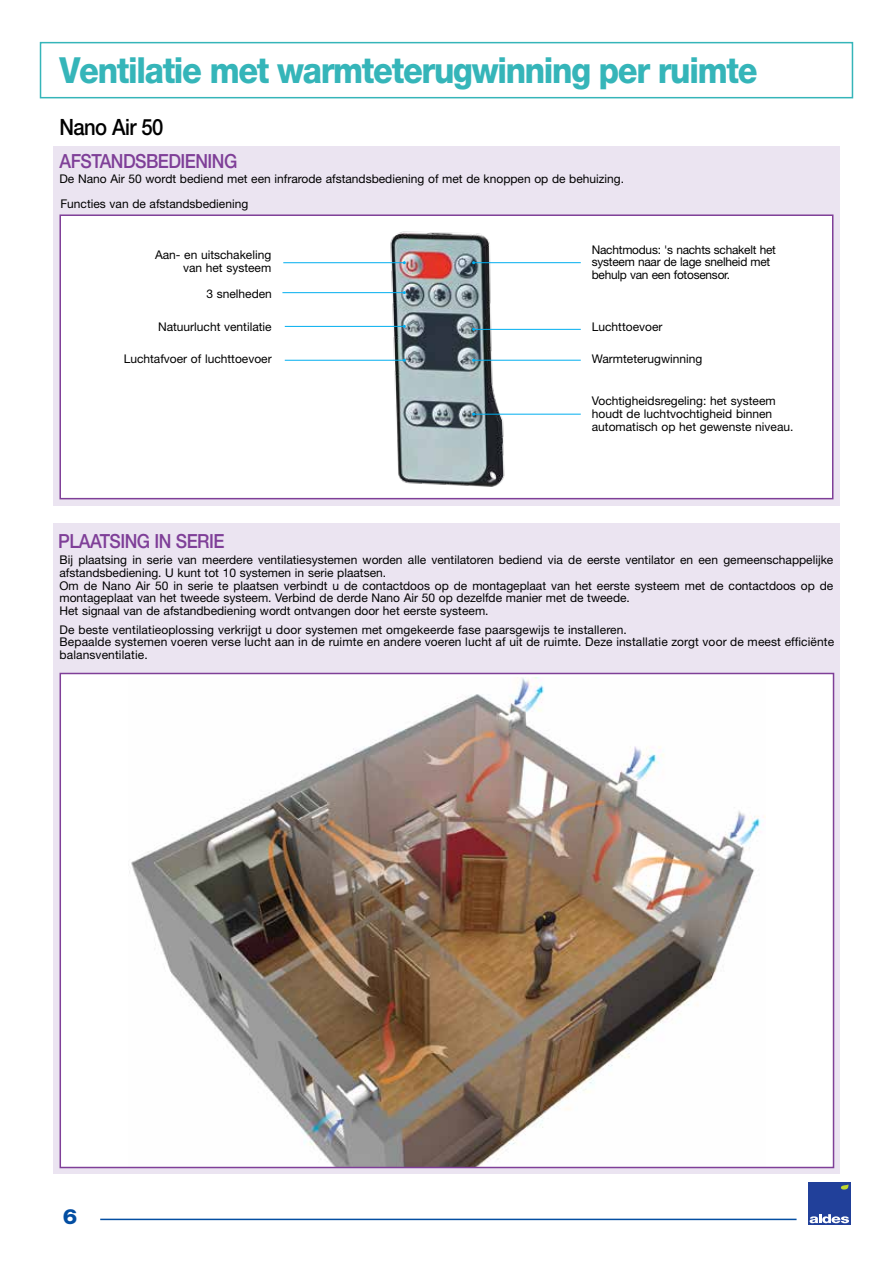
<style>
.page{position:relative;width:893px;height:1263px;background:#fff}
.page>*{position:absolute;margin:0;border:0;box-sizing:border-box;transform-origin:0 0}
.t1{font:800 36px "Helvetica Neue LT Std";letter-spacing:-.04em;color:#35b5b9;scale:.9 1}
.t2{font:500 22.5px "Helvetica Neue LT Std";letter-spacing:-.03em;color:#000;scale:.9 1}
.t3{font:800 21px "Helvetica Neue LT Std";color:#034ea2;scale:1.1 1}
.t4{font:500 19.5px "Helvetica Neue LT Std";letter-spacing:-.03em;color:#7f3f98;scale:.9 1}
.t5{font:12px/12.8px "Helvetica Neue LT Std";color:#000}
.t6{font:12px/12.8px "Helvetica Neue LT Std";letter-spacing:-.02em;color:#000}
</style>
<div class="page">
<div style="left:40px;top:42px;width:813px;height:56px;border:2px solid #35b5b9"></div>
<div style="left:808px;top:1182px;width:42px;height:43px;background:#21409a"></div>
<svg style="left:810px;top:1214px;width:39px;height:9px"></svg>
<svg style="left:841px;top:1184px;width:8px;height:5px"></svg>
<hr style="left:100px;top:1219px;width:696px;height:1px;background:#034ea2">
<div style="left:53px;top:523px;width:787px;height:651px;background:#ebe4f1"></div>
<div style="left:53px;top:147px;width:787px;height:359px;background:#ebe4f1"></div>
<div style="left:60px;top:215px;width:773px;height:284px;background:#fff"></div>
<img style="left:383px;top:231px;width:129px;height:256px">
<div style="left:59px;top:214px;width:774px;height:285px;border:2px solid #7f3f98"></div>
<div style="left:60px;top:673px;width:773px;height:494px;background:#fff"></div>
<img style="left:129px;top:678px;width:636px;height:487px">
<hr style="left:283px;top:262px;width:121px;height:1px;background:#00aeef">
<hr style="left:282px;top:292px;width:122px;height:1px;background:#00aeef">
<hr style="left:474px;top:262px;width:107px;height:1px;background:#00aeef">
<hr style="left:474px;top:414px;width:107px;height:1px;background:#00aeef">
<hr style="left:285px;top:326px;width:119px;height:1px;background:#00aeef">
<hr style="left:285px;top:360px;width:119px;height:1px;background:#00aeef">
<hr style="left:474px;top:329px;width:107px;height:1px;background:#00aeef">
<hr style="left:474px;top:360px;width:107px;height:1px;background:#00aeef">
<h1 class="t1" style="left:60px;top:49px;width:777px">Ventilatie met warmteterugwinning per ruimte</h1>
<h2 class="t2" style="left:60px;top:114px;width:117px">Nano Air 50</h2>
<h3 class="t4" style="left:60px;top:149px;width:199px">AFSTANDSBEDIENING</h3>
<p class="t5" style="left:60px;top:167px;width:566px;line-height:24.6px">De Nano Air 50 wordt bediend met een infrarode afstandsbediening of met de knoppen op de behuizing.<br>Functies van de afstandsbediening</p>
<p class="t5" style="left:155px;top:249px;width:118px;text-align:right">Aan- en uitschakeling van het systeem</p>
<p class="t5" style="left:207px;top:288px;width:67px">3 snelheden</p>
<p class="t6" style="left:592px;top:243px;width:186px">Nachtmodus: 's nachts schakelt het systeem naar de lage snelheid met behulp van een fotosensor.</p>
<p class="t5" style="left:158px;top:320px;width:115px">Natuurlucht ventilatie</p>
<p class="t5" style="left:592px;top:320px;width:72px">Luchttoevoer</p>
<p class="t5" style="left:124px;top:352px;width:150px">Luchtafvoer of luchttoevoer</p>
<p class="t5" style="left:592px;top:352px;width:112px">Warmteterugwinning</p>
<p class="t5" style="left:592px;top:394px;width:203px">Vochtigheidsregeling: het systeem houdt de luchtvochtigheid binnen automatisch op het gewenste niveau.</p>
<h3 class="t4" style="left:58px;top:529px;width:186px">PLAATSING IN SERIE</h3>
<p class="t5" style="left:60px;top:553px;width:775px">Bij plaatsing in serie van meerdere ventilatiesystemen worden alle ventilatoren bediend via de eerste ventilator en een gemeenschappelijke afstandsbediening. U kunt tot 10 systemen in serie plaatsen.<br>Om de Nano Air 50 in serie te plaatsen verbindt u de contactdoos op de montageplaat van het eerste systeem met de contactdoos op de montageplaat van het tweede systeem. Verbind de derde Nano Air 50 op dezelfde manier met de tweede.<br>Het signaal van de afstandbediening wordt ontvangen door het eerste systeem.</p>
<p class="t5" style="left:60px;top:623px;width:776px">De beste ventilatieoplossing verkrijgt u door systemen met omgekeerde fase paarsgewijs te installeren.<br>Bepaalde systemen voeren verse lucht aan in de ruimte en andere voeren lucht af uit de ruimte. Deze installatie zorgt voor de meest efficiënte balansventilatie.</p>
<h3 class="t3" style="left:63px;top:1203px;width:15px">6</h3>
</div>
